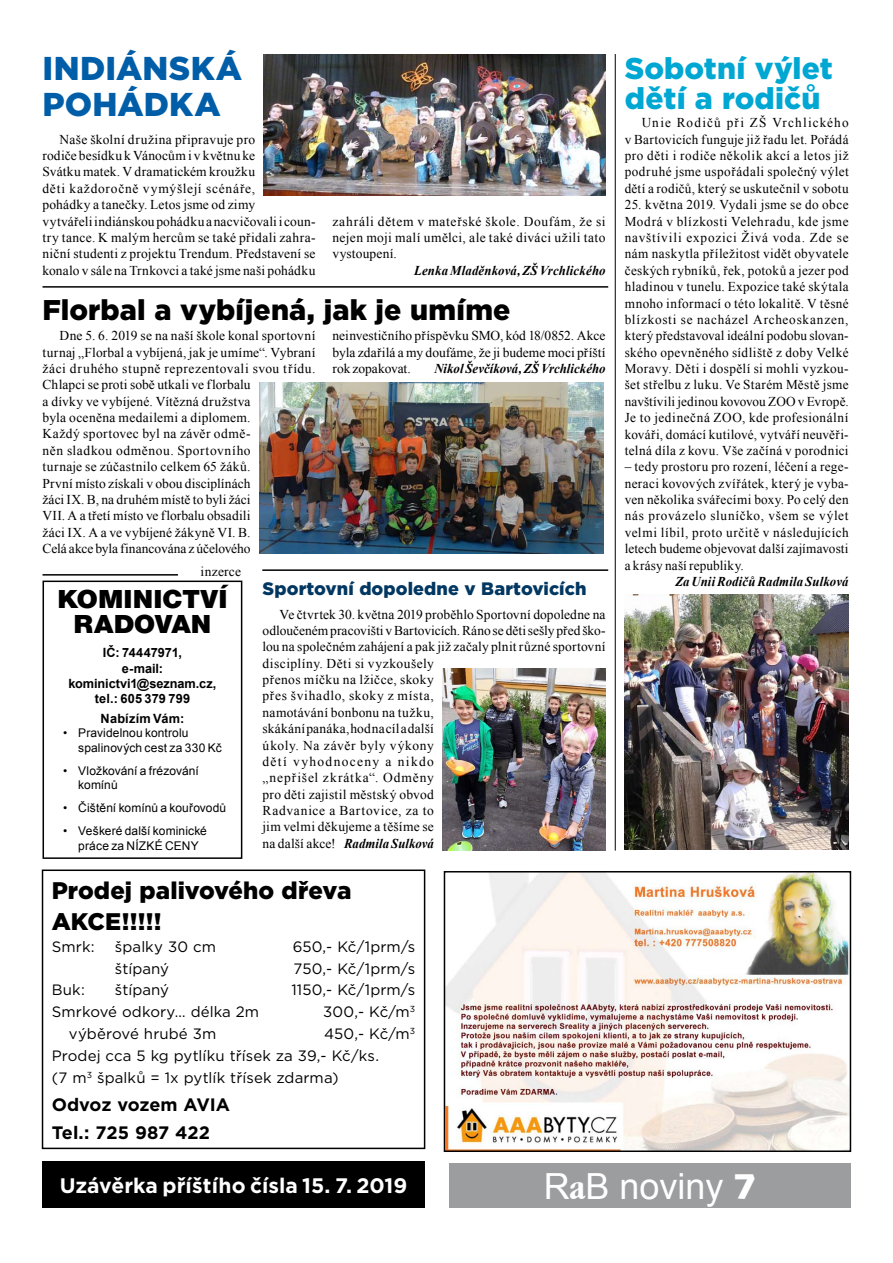
<style>
.page{position:relative;width:893px;height:1263px;background:#fff}
.page>*{position:absolute;margin:0;border:0;box-sizing:border-box;transform-origin:0 0}
.t1{font:36px "Arial";color:#fff}
.t2{font:900 33px/36px "Gotham";letter-spacing:.01em;color:#005ea8}
.t3{font:900 30px/30px "Gotham";letter-spacing:.005em;color:#00a7d3}
.t4{font:900 28.5px "Gotham";letter-spacing:.005em;color:#000}
.t5{font:900 27px/25.5px "Nimbus Sans Novus TOT";color:#000;text-align:center;scale:1.06 1}
.t6{font:900 24px/30.9px "Gotham";color:#000}
.t7{font:700 21px "Gotham";color:#fff}
.t8{font:900 18px "Gotham";letter-spacing:.005em;color:#013761}
.t9{font:700 18px/27.9px "Gotham";letter-spacing:-.005em;color:#000}
.t10{font:15px/21.9px "Gotham";letter-spacing:.005em;color:#000}
.t11{font:13.5px/16.4px "Times New Roman";letter-spacing:.02em;color:#000;text-align:justify}
.t12{font:italic 700 13.5px "Times New Roman";letter-spacing:.01em;color:#000;scale:.95 1}
.t13{font:700 12.75px/15.3px "Arial";letter-spacing:.005em;color:#000;text-align:center}
.t14{font:12px/14.4px "Arial";letter-spacing:.01em;color:#000}
.s1{font-weight:700;font-style:italic}
.s2{font-family:"Garmd ITC Bk Cn BTCE Bold Condensed"}
.s3{font-family:"Humanst 531 Blk BTCE Black"}
</style>
<div class="page">
<div style="left:449px;top:1163px;width:401px;height:45px;background:#9c9d9f"></div>
<div style="left:43px;top:580px;width:199px;height:279px;border:2px solid #000"></div>
<hr style="left:43px;top:574px;width:135px;height:2px;background:#000">
<div style="left:42px;top:869px;width:383px;height:280px;border:2px solid #000"></div>
<div style="left:43px;top:1161px;width:382px;height:47px;background:#000"></div>
<img style="left:625px;top:594px;width:223px;height:256px">
<img style="left:442px;top:668px;width:164px;height:182px">
<img style="left:259px;top:383px;width:344px;height:171px">
<img style="left:447px;top:874px;width:401px;height:275px">
<div style="left:444px;top:871px;width:407px;height:281px;border:2px solid #000"></div>
<img style="left:264px;top:54px;width:342px;height:142px">
<hr style="left:262px;top:569px;width:346px;height:2px;background:#000">
<hr style="left:43px;top:286px;width:565px;height:2px;background:#000">
<hr style="left:615px;top:54px;width:1px;height:797px;background:#000">
<h2 class="t2" style="left:43px;top:50px;width:87px">Indiánská pohá</h2>
<h2 class="t2" style="left:144px;top:86px;width:78px">dka</h2>
<p class="t11" style="left:42px;top:131px;width:275px;text-align:left;text-indent:17px">Naše školní družina připravuje pro<br>rodiče besídku k Vánocům i v květnu ke<br>Svátku matek. V dramatickém kroužku<br>děti každoročně vymýšlejí scénáře,<br>pohádky a tanečky. Letos jsme od zimy<br>vytvářeli indiánskou pohádku anacvičovali icoun&shy;try tance. K malým hercům se také přidali zahra&shy;niční studenti z projektu Trendum. Představení se konalo v sále na Trnkovci a také jsme naši pohádku</p>
<p class="t11" style="left:333px;top:213px;width:275px">zahráli dětem v mateřské škole. Doufám, že si nejen moji malí umělci, ale také diváci užili tato vystoupení.</p>
<p class="t12" style="left:414px;top:261px;width:203px">Lenka Mladěnková, ZŠ Vrchlického</p>
<h3 class="t4" style="left:43px;top:290px;width:469px">Florbal a vybíjená, jak je umíme</h3>
<p class="t11" style="left:42px;top:327px;width:275px;text-align:left;text-indent:17px">Dne 5. 6. 2019 se na naší škole konal sportovní turnaj „Florbal a vybíjená, jak je umíme“. Vybraní žáci druhého stupně reprezentovali svou třídu.<br>Chlapci se proti sobě utkali ve florbalu<br>a dívky ve vybíjené. Vítězná družstva<br>byla oceněna medailemi a diplomem.<br>Každý sportovec byl na závěr odmě-<br>něn sladkou odměnou. Sportovního<br>turnaje se zúčastnilo celkem 65 žáků.<br>První místo získali v obou disciplínách<br>žáci IX. B, na druhém místě to byli žáci<br>VII. A a třetí místo ve florbalu obsadili<br>žáci IX. A a ve vybíjené žákyně VI. B.<br>Celá akce byla financována z účelového</p>
<p class="t11" style="left:333px;top:327px;width:274px">neinvestičního příspěvku SMO, kód 18/0852. Akce byla zdařilá a my doufáme, že ji budeme moci příští rok zopakovat.</p>
<p class="t12" style="left:434px;top:359px;width:182px">Nikol Ševčíková, ZŠ Vrchlického</p>
<p class="t11" style="left:201px;top:563px;width:42px">inzerce</p>
<h3 class="t5" style="left:57px;top:586px;width:162px">KOMINICTVÍ<br>RADOVAN</h3>
<p class="t13" style="left:68px;top:645px;width:150px">IČ: 74447971,<br>e-mail: kominictvi1@seznam.cz, tel.: 605 379 799</p>
<p class="t13" style="left:101px;top:711px;width:85px">Nabízím Vám:</p>
<p class="t14" style="left:78px;top:726px;width:145px;text-indent:-15px">• Pravidelnou kontrolu spalinových cest za 330 Kč</p>
<p class="t14" style="left:78px;top:763px;width:122px;text-indent:-15px">• Vložkování a frézování komínů</p>
<p class="t14" style="left:63px;top:801px;width:165px">• Čištění komínů a kouřovodů</p>
<p class="t14" style="left:63px;top:824px;width:145px;text-align:center">• Veškeré další kominické práce za NÍZKÉ CENY</p>
<h3 class="t8" style="left:263px;top:576px;width:325px">Sportovní dopoledne v Bartovicích</h3>
<p class="t11" style="left:263px;top:606px;width:345px;text-align:left;text-indent:17px">Ve čtvrtek 30. května 2019 proběhlo Sportovní dopoledne na odloučeném pracovišti vBartovicích. Ráno se děti sešly před ško&shy;lou na společném zahájení a pak již začaly plnit různé sportovní disciplíny. Děti si vyzkoušely<br>přenos míčku na lžičce, skoky<br>přes švihadlo, skoky z místa,<br>namotávání bonbonu na tužku,<br>skákání panáka, hod na cíl adalší<br>úkoly. Na závěr byly výkony<br>dětí vyhodnoceny a nikdo<br>„nepřišel zkrátka“. Odměny<br>pro děti zajistil městský obvod<br>Radvanice a Bartovice, za to<br>jim velmi děkujeme a těšíme se<br>na další akce! <span class="s1">Radmila Sulková</span></p>
<h3 class="t3" style="left:625px;top:53px;width:209px">Sobotní výlet dětí a rodičů</h3>
<p class="t11" style="left:625px;top:114px;width:225px;text-indent:17px">Unie Rodičů při ZŠ Vrchlického v Bartovicích funguje již řadu let. Pořádá pro děti i rodiče několik akcí a letos již podruhé jsme uspořádali společný výlet dětí a rodičů, který se uskutečnil v sobotu</p>
<p class="t11" style="left:625px;top:196px;width:225px">25. května 2019. Vydali jsme se do obce Modrá v blízkosti Velehradu, kde jsme navštívili expozici Živá voda. Zde se nám naskytla příležitost vidět obyvatele českých rybníků, řek, potoků a jezer pod hladinou v tunelu. Expozice také skýtala mnoho informací o této lokalitě. V těsné blízkosti se nacházel Archeoskanzen, který představoval ideální podobu slovan&shy;ského opevněného sídliště z doby Velké Moravy. Děti i dospělí si mohli vyzkou&shy;šet střelbu z luku. Ve Starém Městě jsme navštívili jedinou kovovou ZOO v Evropě.<br>Je to jedinečná ZOO, kde profesionální kováři, domácí kutilové, vytváří neuvěři&shy;telná díla z kovu. Vše začíná v porodnici</p>
<p class="t11" style="left:625px;top:458px;width:225px">– tedy prostoru pro rození, léčení a rege&shy;neraci kovových zvířátek, který je vyba&shy;ven několika svářecími boxy. Po celý den nás provázelo sluníčko, všem se výlet velmi líbil, proto určitě v následujících letech budeme objevovat další zajímavosti a krásy naší republiky.</p>
<p class="t12" style="left:675px;top:572px;width:184px">Za Unii Rodičů Radmila Sulková</p>
<h3 class="t6" style="left:52px;top:874px;width:301px">Prodej palivového dřeva<br>AKCE!!!!!</h3>
<p class="t10" style="left:52px;top:935px;width:44px">Smrk:</p>
<p class="t10" style="left:115px;top:935px;width:103px">špalky 30 cm</p>
<p class="t10" style="left:293px;top:935px;width:124px">650,- Kč/1prm/s</p>
<p class="t10" style="left:115px;top:957px;width:56px">štípaný</p>
<p class="t10" style="left:294px;top:957px;width:123px">750,- Kč/1prm/s</p>
<p class="t10" style="left:52px;top:979px;width:35px">Buk:</p>
<p class="t10" style="left:115px;top:979px;width:56px">štípaný</p>
<p class="t10" style="left:291px;top:979px;width:125px">1150,- Kč/1prm/s</p>
<p class="t10" style="left:52px;top:1001px;width:209px">Smrkové odkory… délka 2m</p>
<p class="t10" style="left:323px;top:1001px;width:94px">300,- Kč/m<sup>3</sup></p>
<p class="t10" style="left:69px;top:1023px;width:149px">výběrové hrubé 3m</p>
<p class="t10" style="left:52px;top:1023px;width:365px;text-indent:272px">450,- Kč/m<sup>3<br></sup>Prodej cca 5 kg pytlíku třísek za 39,- Kč/ks.<br>(7 m<sup>3</sup> špalků = 1x pytlík třísek zdarma)</p>
<h3 class="t9" style="left:52px;top:1091px;width:180px">Odvoz vozem AVIA<br>Tel.: 725 987 422</h3>
<h3 class="t7" style="left:60px;top:1171px;width:349px">Uzávěrka příštího čísla 15. 7. 2019</h3>
<h1 class="t1" style="left:544px;top:1163px;width:214px">R<span class="s2">a</span>B noviny <span class="s3">7</span></h1>
</div>
